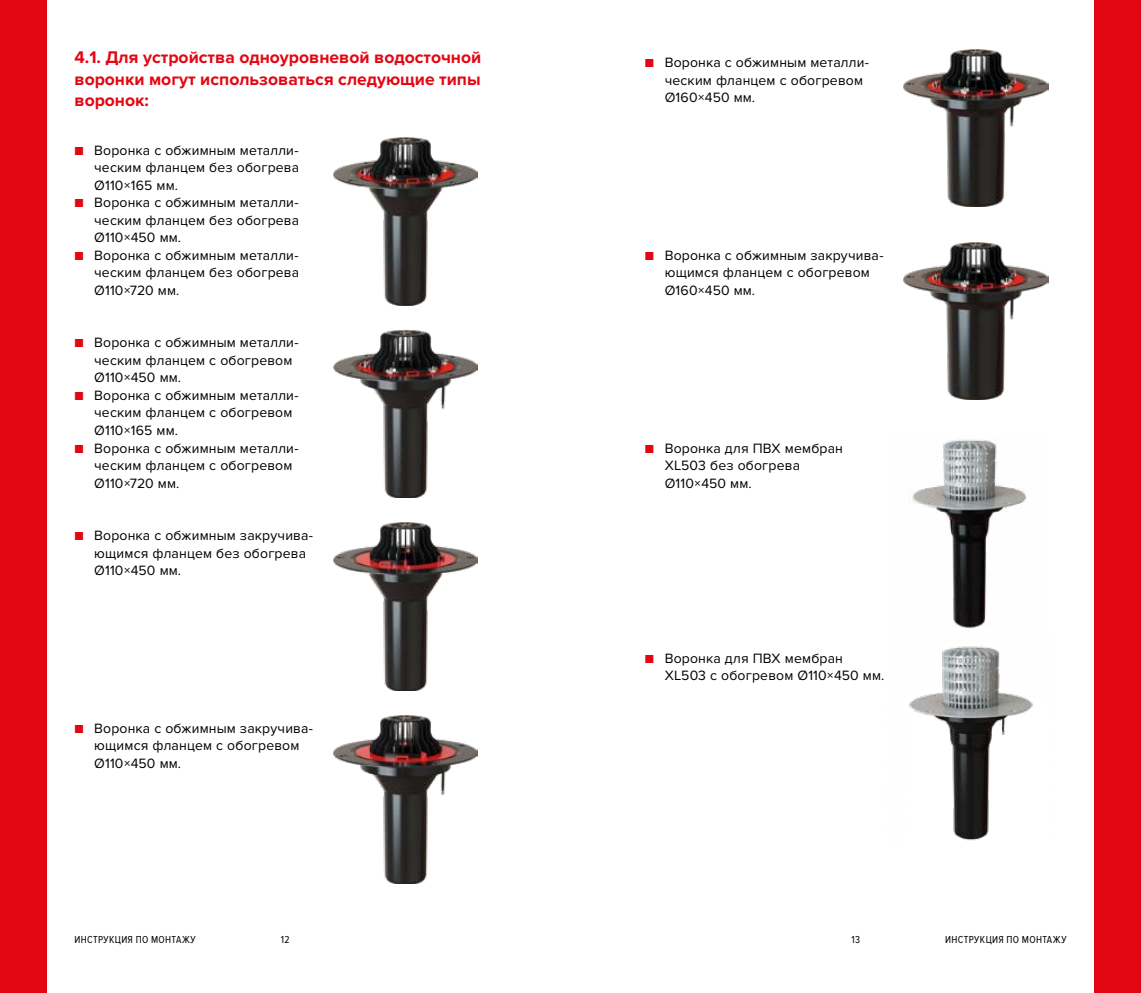
<style>
.page{position:relative;width:1141px;height:993px;background:#fff}
.page>*{position:absolute;margin:0;border:0;box-sizing:border-box;transform-origin:0 0}
.t1{font:700 17.5px/21px "Proxima Nova";color:#e30613;text-align:justify}
.t2{font:14px/17.5px "Proxima Nova";letter-spacing:.01em;color:#000}
.t3{font:10.5px "Proxima Nova Cond";letter-spacing:.03em;color:#000}
.s1{color:#e30613}
</style>
<div class="page">
<div style="left:1094px;top:0;width:47px;height:992px;background:#e30613"></div>
<div style="left:0;top:0;width:47px;height:992px;background:#e30613"></div>
<img style="left:904px;top:50px;width:144px;height:156px">
<img style="left:904px;top:242px;width:144px;height:157px">
<img style="left:908px;top:439px;width:119px;height:188px">
<img style="left:909px;top:646px;width:124px;height:195px">
<img style="left:333px;top:137px;width:145px;height:168px">
<img style="left:333px;top:330px;width:145px;height:167px">
<img style="left:333px;top:522px;width:145px;height:168px">
<img style="left:333px;top:715px;width:145px;height:167px">
<p class="t1" style="left:74px;top:47px;width:408px">4.1. Для устройства одноуровневой водосточной воронки могут использоваться следующие типы воронок:</p>
<p class="t2" style="left:94px;top:141px;width:206px;text-align:justify;text-indent:-20px"><span class="s1">■</span> Воронка с обжимным металли&shy;ческим фланцем без обогрева Ø110×165 мм.</p>
<p class="t2" style="left:94px;top:194px;width:206px;text-align:justify;text-indent:-20px"><span class="s1">■</span> Воронка с обжимным металли&shy;ческим фланцем без обогрева Ø110×450 мм.</p>
<p class="t2" style="left:94px;top:246px;width:206px;text-align:justify;text-indent:-20px"><span class="s1">■</span> Воронка с обжимным металли&shy;ческим фланцем без обогрева Ø110×720 мм.</p>
<p class="t2" style="left:94px;top:334px;width:206px;text-indent:-20px"><span class="s1">■</span> Воронка с обжимным металли&shy;ческим фланцем с обогревом<br>Ø110×450 мм.</p>
<p class="t2" style="left:94px;top:386px;width:206px;text-indent:-20px"><span class="s1">■</span> Воронка с обжимным металли&shy;ческим фланцем с обогревом<br>Ø110×165 мм.</p>
<p class="t2" style="left:94px;top:439px;width:206px;text-indent:-20px"><span class="s1">■</span> Воронка с обжимным металли&shy;ческим фланцем c обогревом<br>Ø110×720 мм.</p>
<p class="t2" style="left:94px;top:526px;width:220px;text-indent:-20px"><span class="s1">■</span> Воронка с обжимным закручива&shy;ющимся фланцем без обогрева<br>Ø110×450 мм.</p>
<p class="t2" style="left:94px;top:719px;width:220px;text-indent:-20px"><span class="s1">■</span> Воронка с обжимным закручива&shy;ющимся фланцем с обогревом<br>Ø110×450 мм.</p>
<p class="t2" style="left:665px;top:54px;width:206px;text-indent:-20px"><span class="s1">■</span> Воронка с обжимным металли&shy;ческим фланцем с обогревом<br>Ø160×450 мм.</p>
<p class="t2" style="left:665px;top:246px;width:220px;text-indent:-20px"><span class="s1">■</span> Воронка с обжимным закручива&shy;ющимся фланцем с обогревом<br>Ø160×450 мм.</p>
<p class="t2" style="left:665px;top:439px;width:180px;text-indent:-20px"><span class="s1">■</span> Воронка для ПВХ мембран<br>XL503 без обогрева<br>Ø110×450 мм.</p>
<p class="t2" style="left:665px;top:649px;width:221px;text-indent:-20px"><span class="s1">■</span> Воронка для ПВХ мембран<br>XL503 c обогревом Ø110×450 мм.</p>
<p class="t3" style="left:74px;top:933px;width:123px">ИНСТРУКЦИЯ ПО МОНТАЖУ</p>
<p class="t3" style="left:281px;top:933px;width:10px">12</p>
<p class="t3" style="left:851px;top:933px;width:10px">13</p>
<p class="t3" style="left:945px;top:933px;width:123px">ИНСТРУКЦИЯ ПО МОНТАЖУ</p>
</div>
